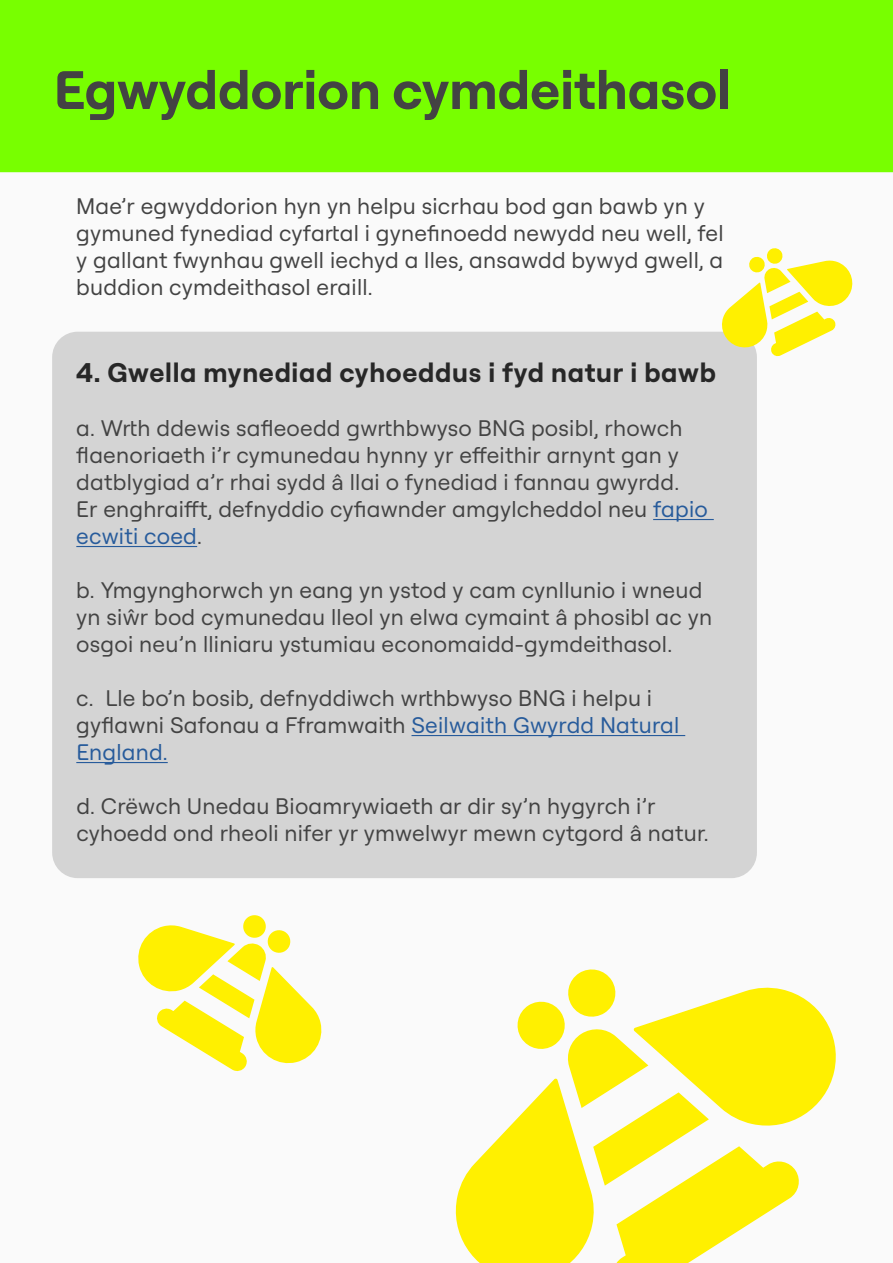
<style>
.page{position:relative;width:893px;height:1263px;background:#fff}
.page>*{position:absolute;margin:0;border:0;box-sizing:border-box;transform-origin:0 0}
.t1{font:700 54px "Roobert";color:#434343}
.t2{font:700 27px "Roobert";letter-spacing:.025em;color:#272727}
.t3{font:22.5px/27px "Roobert";letter-spacing:.01em;color:#434343}
.s1{color:#275b9b}
</style>
<div class="page">
<div style="left:52px;top:332px;width:705px;height:546px;background:#d4d4d4;border-radius:26px"></div>
<div style="left:0;top:0;width:893px;height:172px;background:#78ff00"></div>
<hr style="left:653px;top:519px;width:61px;height:1px;background:#275b9b">
<hr style="left:76px;top:546px;width:121px;height:1px;background:#275b9b">
<hr style="left:411px;top:735px;width:274px;height:1px;background:#275b9b">
<hr style="left:76px;top:762px;width:92px;height:1px;background:#275b9b">
<svg style="left:455px;top:969px;width:381px;height:294px"></svg>
<svg style="left:138px;top:915px;width:184px;height:157px"></svg>
<svg style="left:719px;top:248px;width:134px;height:109px"></svg>
<h1 class="t1" style="left:54px;top:48px;width:678px">Egwyddorion cymdeithasol</h1>
<p class="t3" style="left:76px;top:191px;width:649px">Mae’r egwyddorion hyn yn helpu sicrhau bod gan bawb yn y gymuned fynediad cyfartal i gynefinoedd newydd neu well, fel y gallant fwynhau gwell iechyd a lles, ansawdd bywyd gwell, a buddion cymdeithasol eraill.</p>
<p class="t2" style="left:76px;top:351px;width:641px">4. Gwella mynediad cyhoeddus i fyd natur i bawb</p>
<p class="t3" style="left:76px;top:412px;width:633px">a. Wrth ddewis safleoedd gwrthbwyso BNG posibl, rhowch flaenoriaeth i’r cymunedau hynny yr effeithir arnynt gan y datblygiad a’r rhai sydd â llai o fynediad i fannau gwyrdd.<br>Er enghraifft, defnyddio cyfiawnder amgylcheddol neu <span class="s1">fapio ecwiti coed</span>.</p>
<p class="t3" style="left:76px;top:574px;width:637px">b. Ymgynghorwch yn eang yn ystod y cam cynllunio i wneud yn siŵr bod cymunedau lleol yn elwa cymaint â phosibl ac yn osgoi neu’n lliniaru ystumiau economaidd-gymdeithasol.</p>
<p class="t3" style="left:76px;top:682px;width:605px">c. Lle bo’n bosib, defnyddiwch wrthbwyso BNG i helpu i gyflawni Safonau a Fframwaith <span class="s1">Seilwaith Gwyrdd Natural<br>England.</span></p>
<p class="t3" style="left:76px;top:790px;width:634px">d. Crëwch Unedau Bioamrywiaeth ar dir sy’n hygyrch i’r cyhoedd ond rheoli nifer yr ymwelwyr mewn cytgord â natur.</p>
</div>
